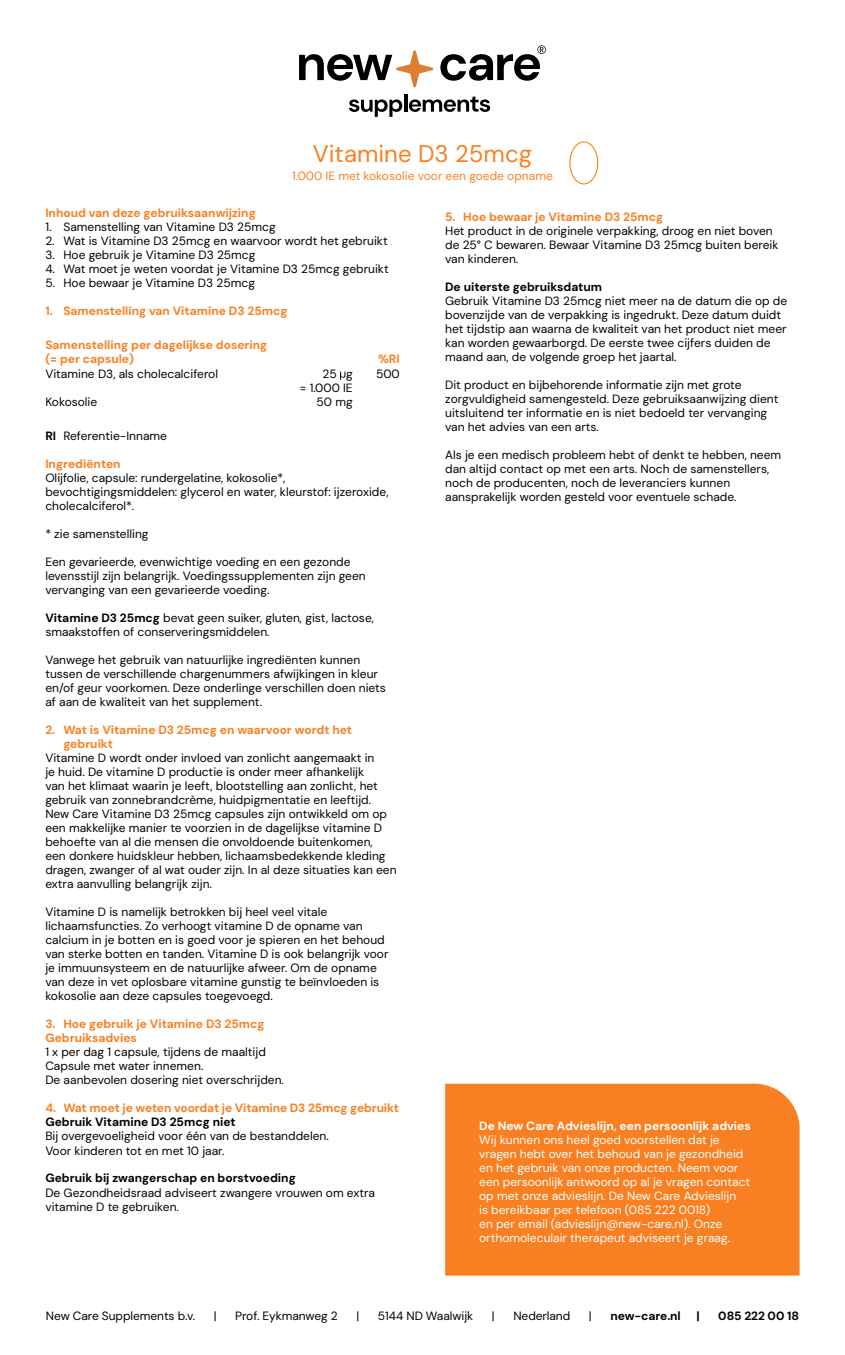
<style>
.page{position:relative;width:845px;height:1355px;background:#fff}
.page>*{position:absolute;margin:0;border:0;box-sizing:border-box;transform-origin:0 0}
.t1{font:24px "DM Sans";color:#f88022}
.t2{font:12px/14px "DM Sans";color:#000}
.t3{font:12px/14px "DM Sans";color:#fff}
.t4{font:700 12px/14px "DM Sans";color:#f88022}
.t5{font:700 12px "DM Sans";color:#000}
.t6{font:700 12px "DM Sans";color:#fff}
.t7{font:12px "DM Sans";color:#f88022}
.s1{font-weight:700}
</style>
<div class="page">
<svg style="left:340px;top:372px;width:5px;height:8px"></svg>
<div style="left:445px;top:1084px;width:354px;height:192px;background:#f88022"></div>
<svg style="left:349px;top:99px;width:53px;height:18px"></svg>
<hr style="left:404px;top:94px;width:3px;height:18px;background:#000">
<svg style="left:409px;top:97px;width:81px;height:15px"></svg>
<svg style="left:299px;top:50px;width:134px;height:38px"></svg>
<svg style="left:440px;top:45px;width:106px;height:36px"></svg>
<div style="left:569px;top:141px;width:29px;height:43px;border:1px solid #ef7c00;border-radius:50%"></div>
<h1 class="t1" style="left:313px;top:139px;width:221px">Vitamine D3 25mcg</h1>
<p class="t7" style="left:292px;top:169px;width:262px">1.000 IE met kokosolie voor een goede opname</p>
<p class="t4" style="left:45px;top:206px;width:212px">Inhoud van deze gebruiksaanwijzing</p>
<p class="t2" style="left:45px;top:220px;width:232px">1. Samenstelling van Vitamine D3 25mcg</p>
<p class="t2" style="left:45px;top:234px;width:344px">2. Wat is Vitamine D3 25mcg en waarvoor wordt het gebruikt</p>
<p class="t2" style="left:45px;top:248px;width:212px">3. Hoe gebruik je Vitamine D3 25mcg</p>
<p class="t2" style="left:45px;top:262px;width:345px">4. Wat moet je weten voordat je Vitamine D3 25mcg gebruikt</p>
<p class="t2" style="left:45px;top:276px;width:211px">5. Hoe bewaar je Vitamine D3 25mcg</p>
<p class="t4" style="left:45px;top:304px;width:244px">1. Samenstelling van Vitamine D3 25mcg</p>
<p class="t4" style="left:45px;top:338px;width:223px">Samenstelling per dagelijkse dosering (= per capsule)</p>
<p class="t4" style="left:378px;top:352px;width:23px">%RI</p>
<p class="t2" style="left:45px;top:366px;width:174px">Vitamine D3, als cholecalciferol</p>
<p class="t2" style="left:300px;top:366px;width:54px;text-align:right">25 g<br>= 1.000 IE</p>
<p class="t2" style="left:376px;top:366px;width:25px">500</p>
<p class="t2" style="left:45px;top:395px;width:53px">Kokosolie</p>
<p class="t2" style="left:316px;top:395px;width:38px">50 mg</p>
<p class="t2" style="left:45px;top:429px;width:123px"><span class="s1">RI</span> Referentie-Inname</p>
<p class="t4" style="left:45px;top:457px;width:77px">Ingrediënten</p>
<p class="t2" style="left:45px;top:471px;width:345px">Olijfolie, capsule: rundergelatine, kokosolie*, bevochtigingsmiddelen: glycerol en water, kleurstof: ijzeroxide, cholecalciferol*.</p>
<p class="t2" style="left:45px;top:527px;width:105px">* zie samenstelling</p>
<p class="t2" style="left:45px;top:555px;width:322px">Een gevarieerde, evenwichtige voeding en een gezonde levensstijl zijn belangrijk. Voedingssupplementen zijn geen vervanging van een gevarieerde voeding.</p>
<p class="t2" style="left:45px;top:611px;width:330px"><span class="s1">Vitamine D3 25mcg</span> bevat geen suiker, gluten, gist, lactose, smaakstoffen of conserveringsmiddelen.</p>
<p class="t2" style="left:45px;top:653px;width:342px">Vanwege het gebruik van natuurlijke ingrediënten kunnen tussen de verschillende chargenummers afwijkingen in kleur en/of geur voorkomen. Deze onderlinge verschillen doen niets af aan de kwaliteit van het supplement.</p>
<p class="t4" style="left:63px;top:723px;width:290px;text-indent:-18px">2. Wat is Vitamine D3 25mcg en waarvoor wordt het gebruikt</p>
<p class="t2" style="left:45px;top:751px;width:353px">Vitamine D wordt onder invloed van zonlicht aangemaakt in<br>je huid. De vitamine D productie is onder meer afhankelijk<br>van het klimaat waarin je leeft, blootstelling aan zonlicht, het gebruik van zonnebrandcrème, huidpigmentatie en leeftijd.<br>New Care Vitamine D3 25mcg capsules zijn ontwikkeld om op een makkelijke manier te voorzien in de dagelijkse vitamine D behoefte van al die mensen die onvoldoende buitenkomen,<br>een donkere huidskleur hebben, lichaamsbedekkende kleding dragen, zwanger of al wat ouder zijn. In al deze situaties kan een extra aanvulling belangrijk zijn.</p>
<p class="t2" style="left:45px;top:905px;width:345px">Vitamine D is namelijk betrokken bij heel veel vitale lichaamsfuncties. Zo verhoogt vitamine D de opname van calcium in je botten en is goed voor je spieren en het behoud van sterke botten en tanden. Vitamine D is ook belangrijk voor je immuunsysteem en de natuurlijke afweer. Om de opname van deze in vet oplosbare vitamine gunstig te beïnvloeden is kokosolie aan deze capsules toegevoegd.</p>
<p class="t4" style="left:45px;top:1017px;width:221px">3. Hoe gebruik je Vitamine D3 25mcg<br>Gebruiksadvies</p>
<p class="t2" style="left:45px;top:1045px;width:240px">1 x per dag 1 capsule, tijdens de maaltijd<br>Capsule met water innemen.<br>De aanbevolen dosering niet overschrijden.</p>
<p class="t4" style="left:45px;top:1101px;width:355px">4. Wat moet je weten voordat je Vitamine D3 25mcg gebruikt</p>
<p class="t5" style="left:45px;top:1115px;width:192px">Gebruik Vitamine D3 25mcg niet</p>
<p class="t2" style="left:45px;top:1129px;width:285px">Bij overgevoeligheid voor één van de bestanddelen.<br>Voor kinderen tot en met 10 jaar.</p>
<p class="t5" style="left:45px;top:1171px;width:252px">Gebruik bij zwangerschap en borstvoeding</p>
<p class="t2" style="left:45px;top:1185px;width:331px">De Gezondheidsraad adviseert zwangere vrouwen om extra vitamine D te gebruiken.</p>
<p class="t4" style="left:445px;top:210px;width:220px">5. Hoe bewaar je Vitamine D3 25mcg</p>
<p class="t2" style="left:445px;top:224px;width:335px">Het product in de originele verpakking, droog en niet boven de 25° C bewaren. Bewaar Vitamine D3 25mcg buiten bereik van kinderen.</p>
<p class="t5" style="left:445px;top:279px;width:158px">De uiterste gebruiksdatum</p>
<p class="t2" style="left:445px;top:294px;width:344px">Gebruik Vitamine D3 25mcg niet meer na de datum die op de bovenzijde van de verpakking is ingedrukt. Deze datum duidt het tijdstip aan waarna de kwaliteit van het product niet meer kan worden gewaarborgd. De eerste twee cijfers duiden de maand aan, de volgende groep het jaartal.</p>
<p class="t2" style="left:445px;top:378px;width:335px">Dit product en bijbehorende informatie zijn met grote zorgvuldigheid samengesteld. Deze gebruiksaanwijzing dient uitsluitend ter informatie en is niet bedoeld ter vervanging van het advies van een arts.</p>
<p class="t2" style="left:445px;top:448px;width:338px">Als je een medisch probleem hebt of denkt te hebben, neem dan altijd contact op met een arts. Noch de samenstellers, noch de producenten, noch de leveranciers kunnen aansprakelijk worden gesteld voor eventuele schade.</p>
<p class="t6" style="left:479px;top:1118px;width:273px">De New Care Advieslijn, een persoonlijk advies</p>
<p class="t3" style="left:479px;top:1132px;width:272px">Wij kunnen ons heel goed voorstellen dat je vragen hebt over het behoud van je gezondheid en het gebruik van onze producten. Neem voor een persoonlijk antwoord op al je vragen contact op met onze advieslijn. De New Care Advieslijn<br>is bereikbaar per telefoon (085 222 0018)<br>en per email (advieslijn@new-care.nl). Onze orthomoleculair therapeut adviseert je graag.</p>
<p class="t2" style="left:46px;top:1308px;width:151px">New Care Supplements b.v.</p>
<p class="t2" style="left:214px;top:1308px;width:4px">|</p>
<p class="t2" style="left:235px;top:1308px;width:104px">Prof. Eykmanweg 2</p>
<p class="t2" style="left:356px;top:1308px;width:4px">|</p>
<p class="t2" style="left:378px;top:1308px;width:97px">5144 ND Waalwijk</p>
<p class="t2" style="left:492px;top:1308px;width:4px">|</p>
<p class="t2" style="left:513px;top:1308px;width:58px">Nederland</p>
<p class="t2" style="left:589px;top:1308px;width:4px">|</p>
<p class="t5" style="left:610px;top:1308px;width:72px">new-care.nl</p>
<p class="t5" style="left:696px;top:1308px;width:5px">|</p>
<p class="t5" style="left:718px;top:1308px;width:82px">085 222 00 18</p>
</div>
